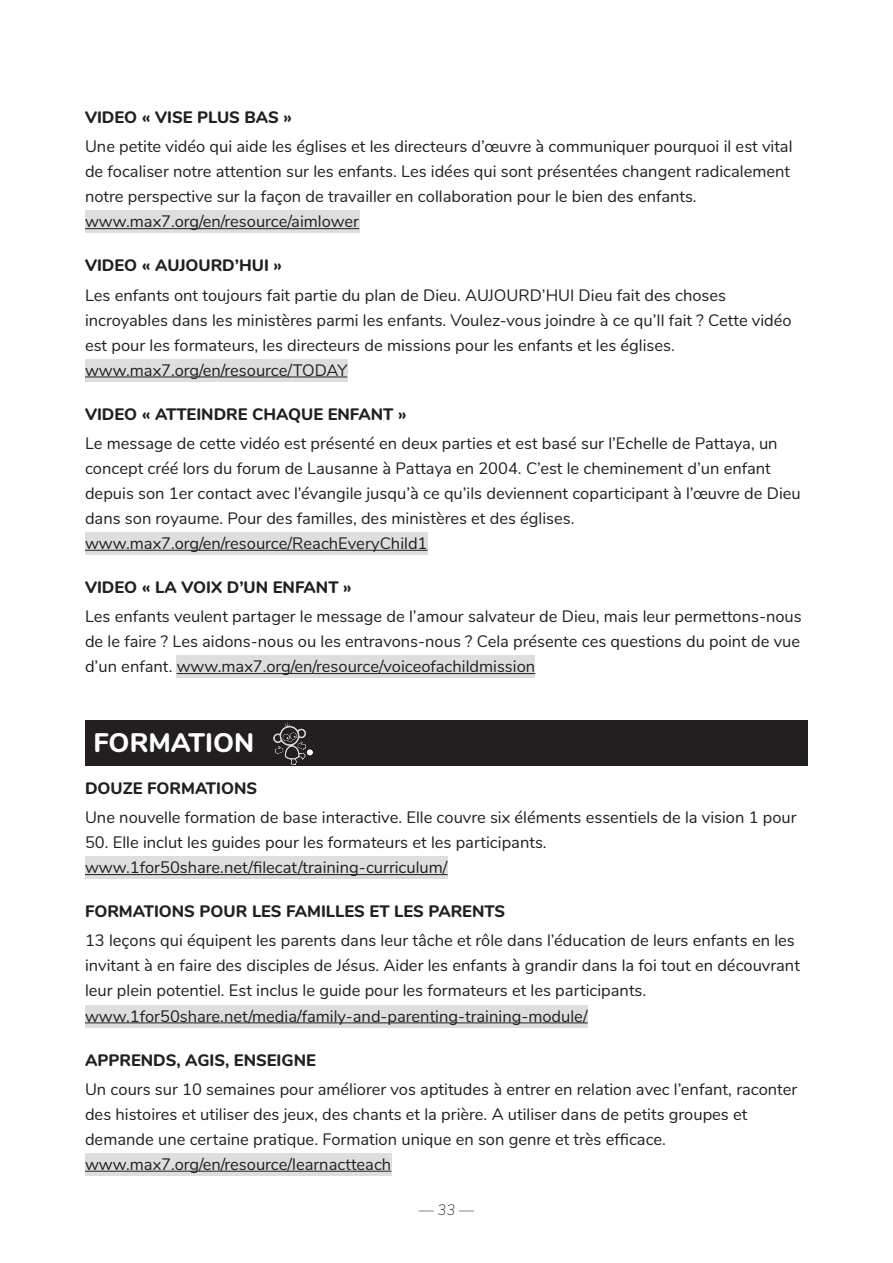
<style>
.page{position:relative;width:893px;height:1263px;background:#fff}
.page>*{position:absolute;margin:0;border:0;box-sizing:border-box;transform-origin:0 0}
.t1{font:800 26.7px "Nunito";color:#fff}
.t2{font:16.5px/25px "Nunito";color:#231f20}
.t3{font:800 16.5px "Nunito";color:#231f20}
.t4{font:italic 200 15px "Nunito";color:#231f20}
</style>
<div class="page">
<div style="left:85px;top:720px;width:723px;height:46px;background:#231f20"></div>
<div style="left:85px;top:211px;width:274px;height:22px;background:#dddee0"></div>
<hr style="left:85px;top:228px;width:274px;height:1px;background:#231f20">
<div style="left:85px;top:359px;width:262px;height:22px;background:#dddee0"></div>
<hr style="left:85px;top:377px;width:262px;height:1px;background:#231f20">
<div style="left:85px;top:532px;width:342px;height:23px;background:#dddee0"></div>
<hr style="left:85px;top:550px;width:342px;height:1px;background:#231f20">
<div style="left:177px;top:655px;width:358px;height:23px;background:#dddee0"></div>
<hr style="left:177px;top:673px;width:358px;height:1px;background:#231f20">
<div style="left:85px;top:856px;width:363px;height:23px;background:#dddee0"></div>
<hr style="left:85px;top:874px;width:363px;height:1px;background:#231f20">
<div style="left:85px;top:1005px;width:503px;height:22px;background:#dddee0"></div>
<hr style="left:85px;top:1022px;width:503px;height:1px;background:#231f20">
<div style="left:85px;top:1153px;width:306px;height:22px;background:#dddee0"></div>
<hr style="left:85px;top:1171px;width:306px;height:1px;background:#231f20">
<img style="left:273px;top:722px;width:40px;height:43px">
<p class="t3" style="left:85px;top:105px;width:209px">VIDEO « VISE PLUS BAS »</p>
<p class="t2" style="left:85px;top:133px;width:709px">Une petite vidéo qui aide les églises et les directeurs d’œuvre à communiquer pourquoi il est vital de focaliser notre attention sur les enfants. Les idées qui sont présentées changent radicalement notre perspective sur la façon de travailler en collaboration pour le bien des enfants. www.max7.org/en/resource/aimlower</p>
<p class="t3" style="left:85px;top:253px;width:199px">VIDEO « AUJOURD’HUI »</p>
<p class="t2" style="left:85px;top:281px;width:708px">Les enfants ont toujours fait partie du plan de Dieu. AUJOURD’HUI Dieu fait des choses incroyables dans les ministères parmi les enfants. Voulez-vous joindre à ce qu’Il fait ? Cette vidéo est pour les formateurs, les directeurs de missions pour les enfants et les églises. www.max7.org/en/resource/TODAY</p>
<p class="t3" style="left:85px;top:402px;width:323px">VIDEO « ATTEINDRE CHAQUE ENFANT »</p>
<p class="t2" style="left:85px;top:430px;width:717px">Le message de cette vidéo est présenté en deux parties et est basé sur l’Echelle de Pattaya, un concept créé lors du forum de Lausanne à Pattaya en 2004. C’est le cheminement d’un enfant depuis son 1er contact avec l’évangile jusqu’à ce qu’ils deviennent coparticipant à l’œuvre de Dieu dans son royaume. Pour des familles, des ministères et des églises. www.max7.org/en/resource/ReachEveryChild1</p>
<p class="t3" style="left:85px;top:575px;width:268px">VIDEO « LA VOIX D’UN ENFANT »</p>
<p class="t2" style="left:85px;top:603px;width:718px;text-align:justify">Les enfants veulent partager le message de l’amour salvateur de Dieu, mais leur permettons-nous de le faire ? Les aidons-nous ou les entravons-nous ? Cela présente ces questions du point de vue d’un enfant. www.max7.org/en/resource/voiceofachildmission</p>
<h1 class="t1" style="left:94px;top:723px;width:162px">FORMATION</h1>
<p class="t3" style="left:85px;top:776px;width:174px">DOUZE FORMATIONS</p>
<p class="t2" style="left:85px;top:804px;width:713px">Une nouvelle formation de base interactive. Elle couvre six éléments essentiels de la vision 1 pour</p>
<p class="t2" style="left:85px;top:829px;width:463px">50. Elle inclut les guides pour les formateurs et les participants. www.1for50share.net/filecat/training-curriculum/</p>
<p class="t3" style="left:85px;top:899px;width:422px">FORMATIONS POUR LES FAMILLES ET LES PARENTS</p>
<p class="t2" style="left:85px;top:927px;width:716px">13 leçons qui équipent les parents dans leur tâche et rôle dans l’éducation de leurs enfants en les invitant à en faire des disciples de Jésus. Aider les enfants à grandir dans la foi tout en découvrant leur plein potentiel. Est inclus le guide pour les formateurs et les participants. www.1for50share.net/media/family-and-parenting-training-module/</p>
<p class="t3" style="left:85px;top:1047px;width:232px">APPRENDS, AGIS, ENSEIGNE</p>
<p class="t2" style="left:85px;top:1075px;width:714px">Un cours sur 10 semaines pour améliorer vos aptitudes à entrer en relation avec l’enfant, raconter des histoires et utiliser des jeux, des chants et la prière. A utiliser dans de petits groupes et demande une certaine pratique. Formation unique en son genre et très efficace. www.max7.org/en/resource/learnactteach</p>
<p class="t4" style="left:419px;top:1199px;width:57px">—33—</p>
</div>
